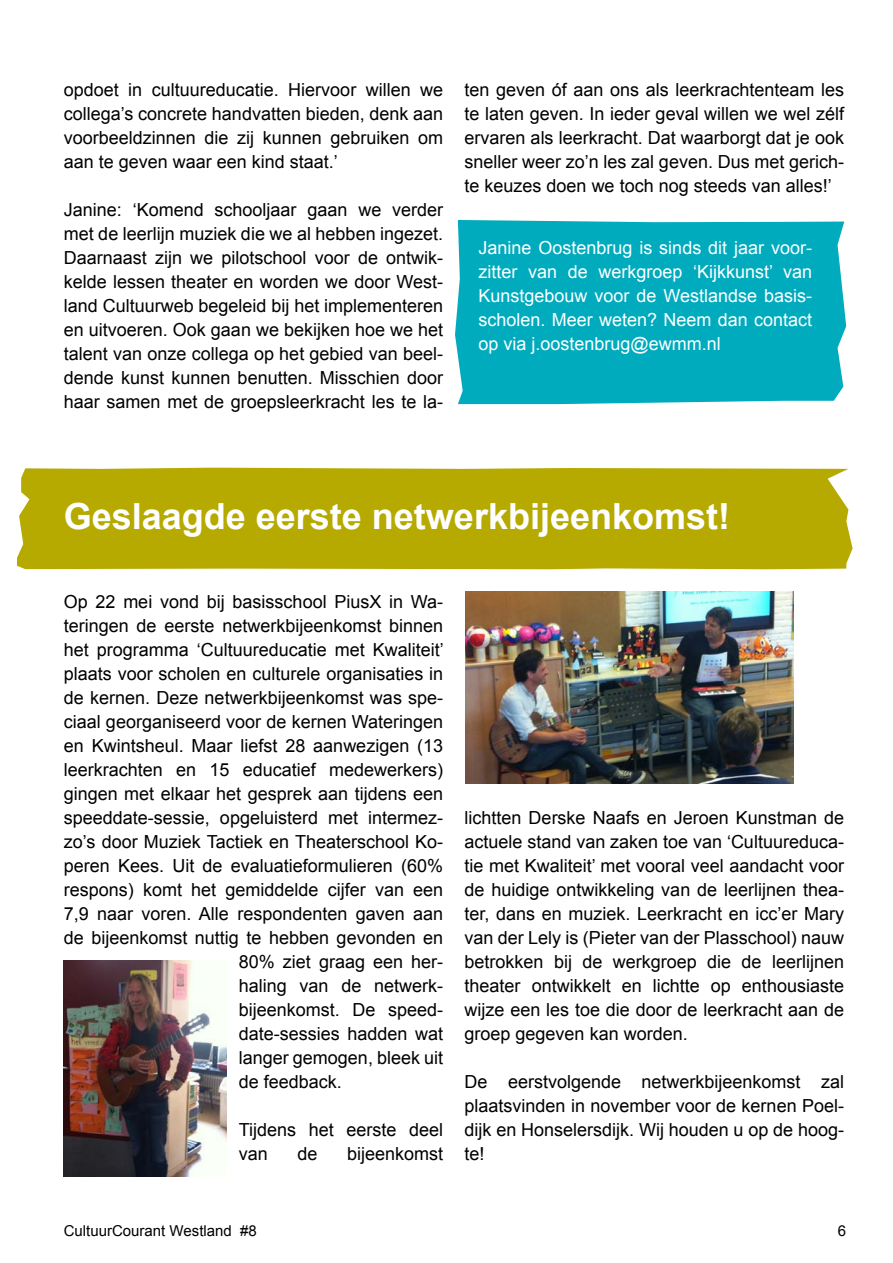
<style>
.page{position:relative;width:893px;height:1263px;background:#fff}
.page>*{position:absolute;margin:0;border:0;box-sizing:border-box;transform-origin:0 0}
.t1{font:700 36px "Arial";color:#fff}
.t2{font:18px/24px "Arial";color:#000;text-align:justify}
.t3{font:18px/24px "Arial";color:#fff;text-align:justify}
.t4{font:15px "Arial";color:#000}
</style>
<div class="page">
<div style="left:455px;top:220px;width:391px;height:184px;background:#00abbd"></div>
<div style="left:17px;top:468px;width:836px;height:101px;background:#b6aa00"></div>
<img style="left:466px;top:591px;width:327px;height:192px">
<img style="left:64px;top:960px;width:162px;height:216px">
<p class="t2" style="left:64px;top:78px;width:381px">opdoet in cultuureducatie. Hiervoor willen we collega’s concrete handvatten bieden, denk aan voorbeeldzinnen die zij kunnen gebruiken om aan te geven waar een kind staat.’</p>
<p class="t2" style="left:64px;top:198px;width:381px">Janine: ‘Komend schooljaar gaan we verder met de leerlijn muziek die we al hebben ingezet.<br>Daarnaast zijn we pilotschool voor de ontwik&shy;kelde lessen theater en worden we door West&shy;land Cultuurweb begeleid bij het implementeren en uitvoeren. Ook gaan we bekijken hoe we het talent van onze collega op het gebied van beel&shy;dende kunst kunnen benutten. Misschien door haar samen met de groepsleerkracht les te la-</p>
<p class="t2" style="left:465px;top:78px;width:381px">ten geven óf aan ons als leerkrachtenteam les te laten geven. In ieder geval willen we wel zélf ervaren als leerkracht. Dat waarborgt dat je ook sneller weer zo’n les zal geven. Dus met gerich&shy;te keuzes doen we toch nog steeds van alles!’</p>
<p class="t3" style="left:478px;top:236px;width:335px">Janine Oostenbrug is sinds dit jaar voor&shy;zitter van de werkgroep ‘Kijkkunst’ van Kunstgebouw voor de Westlandse basis&shy;scholen. Meer weten? Neem dan contact op via j.oostenbrug@ewmm.nl</p>
<h1 class="t1" style="left:64px;top:492px;width:668px">Geslaagde eerste netwerkbijeenkomst!</h1>
<p class="t2" style="left:64px;top:590px;width:381px">Op 22 mei vond bij basisschool PiusX in Wa-</p>
<p class="t2" style="left:64px;top:614px;width:381px">teringen de eerste netwerkbijeenkomst binnen</p>
<p class="t2" style="left:64px;top:638px;width:382px">het programma ‘Cultuureducatie met Kwaliteit’</p>
<p class="t2" style="left:64px;top:662px;width:381px">plaats voor scholen en culturele organisaties in</p>
<p class="t2" style="left:64px;top:686px;width:381px">de kernen. Deze netwerkbijeenkomst was spe-</p>
<p class="t2" style="left:64px;top:710px;width:381px">ciaal georganiseerd voor de kernen Wateringen</p>
<p class="t2" style="left:64px;top:734px;width:381px">en Kwintsheul. Maar liefst 28 aanwezigen (13</p>
<p class="t2" style="left:64px;top:758px;width:381px">leerkrachten en 15 educatief medewerkers)</p>
<p class="t2" style="left:64px;top:782px;width:381px">gingen met elkaar het gesprek aan tijdens een</p>
<p class="t2" style="left:64px;top:806px;width:381px">speeddate-sessie, opgeluisterd met intermez-</p>
<p class="t2" style="left:64px;top:830px;width:381px">zo’s door Muziek Tactiek en Theaterschool Ko-</p>
<p class="t2" style="left:64px;top:854px;width:381px">peren Kees. Uit de evaluatieformulieren (60%</p>
<p class="t2" style="left:64px;top:878px;width:381px">respons) komt het gemiddelde cijfer van een</p>
<p class="t2" style="left:64px;top:902px;width:381px">7,9 naar voren. Alle respondenten gaven aan</p>
<p class="t2" style="left:64px;top:926px;width:381px">de bijeenkomst nuttig te hebben gevonden en</p>
<p class="t2" style="left:239px;top:950px;width:206px">80% ziet graag een her-</p>
<p class="t2" style="left:239px;top:974px;width:206px">haling van de netwerk-</p>
<p class="t2" style="left:239px;top:998px;width:206px">bijeenkomst. De speed-</p>
<p class="t2" style="left:239px;top:1022px;width:206px">date-sessies hadden wat</p>
<p class="t2" style="left:239px;top:1046px;width:206px">langer gemogen, bleek uit</p>
<p class="t2" style="left:239px;top:1070px;width:105px">de feedback.</p>
<p class="t2" style="left:239px;top:1118px;width:206px">Tijdens het eerste deel van</p>
<p class="t2" style="left:297px;top:1142px;width:22px">de</p>
<p class="t2" style="left:347px;top:1142px;width:98px">bijeenkomst</p>
<p class="t2" style="left:465px;top:806px;width:381px">lichtten Derske Naafs en Jeroen Kunstman de actuele stand van zaken toe van ‘Cultuureduca&shy;tie met Kwaliteit’ met vooral veel aandacht voor de huidige ontwikkeling van de leerlijnen thea&shy;ter, dans en muziek. Leerkracht en icc’er Mary van der Lely is (Pieter van der Plasschool) nauw betrokken bij de werkgroep die de leerlijnen theater ontwikkelt en lichtte op enthousiaste wijze een les toe die door de leerkracht aan de groep gegeven kan worden.</p>
<p class="t2" style="left:465px;top:1070px;width:381px">De eerstvolgende netwerkbijeenkomst zal plaatsvinden in november voor de kernen Poel&shy;dijk en Honselersdijk. Wij houden u op de hoog&shy;te!</p>
<p class="t4" style="left:64px;top:1220px;width:195px">CultuurCourant Westland #8</p>
<p class="t4" style="left:838px;top:1220px;width:10px">6</p>
</div>
